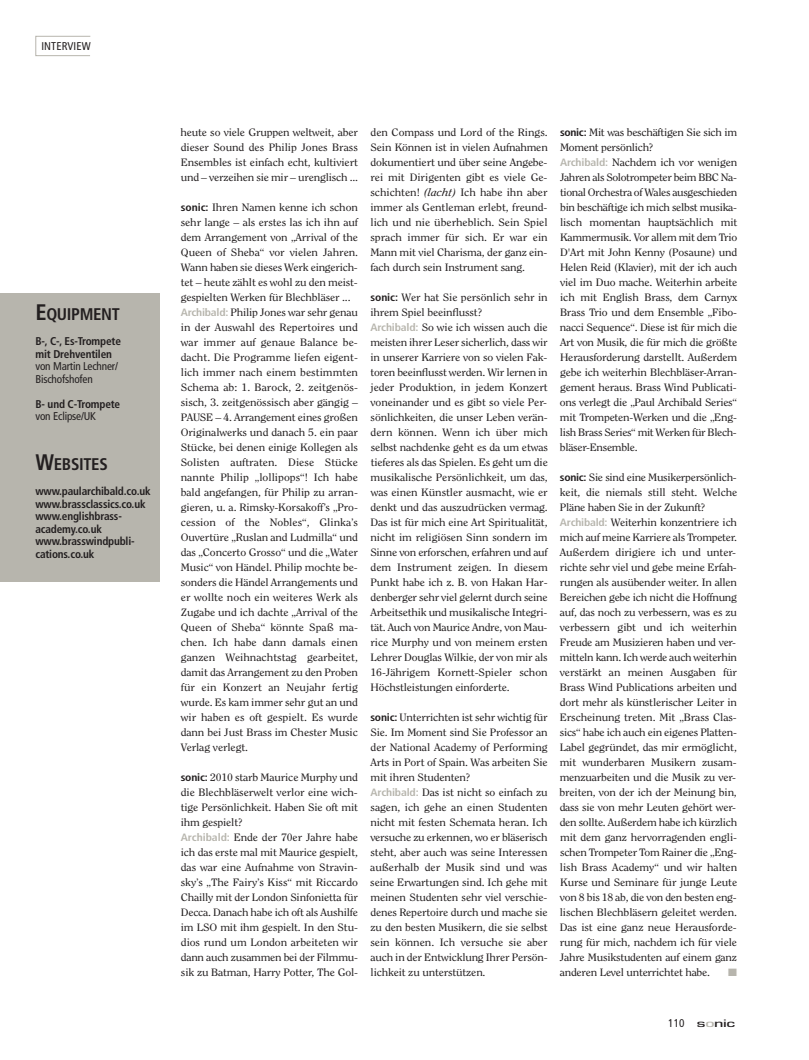
<style>
.page{position:relative;width:809px;height:1060px;background:#fff}
.page>*{position:absolute;margin:0;border:0;box-sizing:border-box;transform-origin:0 0}
.t1{font:700 condensed 16.88px "Frutiger LT Std";letter-spacing:-.02em;color:#231f20}
.t2{font:700 condensed 11.25px/12.5px "Frutiger LT Std";letter-spacing:-.015em;color:#231f20}
.t3{font:condensed 11.25px/12.5px "Frutiger LT Std";letter-spacing:-.015em;color:#231f20}
.t4{font:condensed 11.25px "Frutiger LT Std";letter-spacing:.01em;color:#231f20}
.t5{font:500 11.25px "Eurostile T";letter-spacing:-.02em;color:#231f20;scale:1.6 1}
.t6{font:10.62px/15px "Clearface Std";letter-spacing:-.015em;color:#231f20;scale:1.1 1}
.t7{font:10.62px "Zapf Dingbats";color:#b7b5ad;scale:1.1 1}
.s1{font-size:22.5px}
.s2{font-family:"Frutiger LT Std";font-weight:700;font-stretch:condensed}
.s3{font-family:"Frutiger LT Std";font-weight:700;font-stretch:condensed;color:#b7b5ad}
.s4{font-style:italic}
.s5{font-family:"Frutiger LT Std";font-weight:400;font-stretch:condensed}
.s6{color:#b7b5ad}
</style>
<div class="page">
<div style="left:0;top:293px;width:159px;height:289px;background:#b7b5ad"></div>
<div style="left:35px;top:36px;width:56px;height:20px;border:1px solid #b7b5ad"></div>
<p class="t4" style="left:41px;top:41px;width:51px">INTERVIEW</p>
<h1 class="t1" style="left:35px;top:308px;width:86px"><span class="s1">E</span>QUIPMENT</h1>
<p class="t2" style="left:35px;top:336px;width:87px">B-, C-, Es-Trompete mit Drehventilen</p>
<p class="t3" style="left:35px;top:361px;width:84px">von Martin Lechner/<br>Bischofshofen</p>
<p class="t2" style="left:35px;top:398px;width:86px">B- und C-Trompete</p>
<p class="t3" style="left:35px;top:411px;width:62px">von Eclipse/UK</p>
<h1 class="t1" style="left:35px;top:458px;width:74px"><span class="s1">W</span>EBSITES</h1>
<p class="t2" style="left:35px;top:486px;width:117px">www.paularchibald.co.uk www.brassclassics.co.uk www.englishbrass&shy;academy.co.uk www.brasswindpubli&shy;cations.co.uk</p>
<p class="t6" style="left:181px;top:125px;width:163px;text-align:justify">heute so viele Gruppen weltweit, aber dieser Sound des Philip Jones Brass Ensembles ist einfach echt, kultiviert und – verzeihen sie mir – urenglisch ...</p>
<p class="t6" style="left:181px;top:200px;width:163px"><span class="s2">sonic:</span> Ihren Namen kenne ich schon sehr lange – als erstes las ich ihn auf dem Arrangement von „Arrival of the Queen of Sheba“ vor vielen Jahren.<br>Wann haben sie dieses Werk eingerich&shy;tet – heute zählt es wohl zu den meist&shy;gespielten Werken für Blechbläser ...<br><span class="s3">Archibald:</span> Philip Jones war sehr genau in der Auswahl des Repertoires und war immer auf genaue Balance be&shy;dacht. Die Programme liefen eigent&shy;lich immer nach einem bestimmten Schema ab: 1. Barock, 2. zeitgenös&shy;sisch, 3. zeitgenössisch aber gängig – PAUSE – 4. Arrangement eines großen Originalwerks und danach 5. ein paar Stücke, bei denen einige Kollegen als Solisten auftraten. Diese Stücke nannte Philip „lollipops“! Ich habe bald angefangen, für Philip zu arran&shy;gieren, u. a. Rimsky-Korsakoff’s „Pro&shy;cession of the Nobles“, Glinka’s Ouvertüre „Ruslan and Ludmilla“ und das „Concerto Grosso“ und die „Water Music“ von Händel. Philip mochte be&shy;sonders die Händel Arrangements und er wollte noch ein weiteres Werk als Zugabe und ich dachte „Arrival of the Queen of Sheba“ könnte Spaß ma&shy;chen. Ich habe dann damals einen ganzen Weihnachtstag gearbeitet, damit das Arrangement zu den Proben für ein Konzert an Neujahr fertig wurde. Es kam immer sehr gut an und wir haben es oft gespielt. Es wurde dann bei Just Brass im Chester Music Verlag verlegt.</p>
<p class="t6" style="left:181px;top:770px;width:163px"><span class="s2">sonic:</span> 2010 starb Maurice Murphy und die Blechbläserwelt verlor eine wich&shy;tige Persönlichkeit. Haben Sie oft mit ihm gespielt?<br><span class="s3">Archibald:</span> Ende der 70er Jahre habe ich das erste mal mit Maurice gespielt, das war eine Aufnahme von Stravin&shy;sky’s „The Fairy’s Kiss“ mit Riccardo Chailly mit der London Sinfonietta für Decca. Danach habe ich oft als Aushilfe im LSO mit ihm gespielt. In den Stu&shy;dios rund um London arbeiteten wir dann auch zusammen bei der Filmmu&shy;sik zu Batman, Harry Potter, The Gol-</p>
<p class="t6" style="left:370px;top:125px;width:163px;text-align:justify">den Compass und Lord of the Rings.<br>Sein Können ist in vielen Aufnahmen dokumentiert und über seine Angebe&shy;rei mit Dirigenten gibt es viele Ge&shy;schichten! <span class="s4">(lacht)</span> Ich habe ihn aber immer als Gentleman erlebt, freund&shy;lich und nie überheblich. Sein Spiel sprach immer für sich. Er war ein Mann mit viel Charisma, der ganz ein&shy;fach durch sein Instrument sang.</p>
<p class="t6" style="left:370px;top:290px;width:163px"><span class="s2">sonic:</span> Wer hat Sie persönlich sehr in ihrem Spiel beeinflusst?<br><span class="s3">Archibald:</span> So wie ich wissen auch die meisten ihrer Leser sicherlich, dass wir in unserer Karriere von so vielen Fak&shy;toren beeinflusst werden. Wir lernen in jeder Produktion, in jedem Konzert voneinander und es gibt so viele Per&shy;sönlichkeiten, die unser Leben verän&shy;dern können. Wenn ich über mich selbst nachdenke geht es da um etwas tieferes als das Spielen. Es geht um die musikalische Persönlichkeit, um das, was einen Künstler ausmacht, wie er denkt und das auszudrücken vermag.<br>Das ist für mich eine Art Spiritualität, nicht im religiösen Sinn sondern im Sinne von erforschen, erfahren und auf dem Instrument zeigen. In diesem Punkt habe ich z. B. von Hakan Har&shy;denberger sehr viel gelernt durch seine Arbeitsethik und musikalische Integri&shy;tät. Auch von Maurice Andre, von Mau&shy;rice Murphy und von meinem ersten Lehrer Douglas Wilkie, der von mir als 16-Jährigem Kornett-Spieler schon Höchstleistungen einforderte.</p>
<p class="t6" style="left:370px;top:710px;width:163px"><span class="s2">sonic:</span> Unterrichten ist sehr wichtig für Sie. Im Moment sind Sie Professor an der National Academy of Performing Arts in Port of Spain. Was arbeiten Sie mit ihren Studenten?<br><span class="s3">Archibald:</span> Das ist nicht so einfach zu sagen, ich gehe an einen Studenten nicht mit festen Schemata heran. Ich versuche zu erkennen, wo er bläserisch steht, aber auch was seine Interessen außerhalb der Musik sind und was seine Erwartungen sind. Ich gehe mit meinen Studenten sehr viel verschie&shy;denes Repertoire durch und mache sie zu den besten Musikern, die sie selbst sein können. Ich versuche sie aber auch in der Entwicklung Ihrer Persön&shy;lichkeit zu unterstützen.</p>
<p class="t6" style="left:560px;top:125px;width:163px"><span class="s2">sonic:</span> Mit was beschäftigen Sie sich im Moment persönlich?<br><span class="s3">Archibald:</span> Nachdem ich vor wenigen Jahren als Solotrompeter beim BBC Na&shy;tional Orchestra of Wales ausgeschieden bin beschäftige ich mich selbst musika&shy;lisch momentan hauptsächlich mit Kammermusik. Vor allem mit dem Trio D'Art mit John Kenny (Posaune) und Helen Reid (Klavier), mit der ich auch viel im Duo mache. Weiterhin arbeite ich mit English Brass, dem Carnyx Brass Trio und dem Ensemble „Fibo&shy;nacci Sequence“. Diese ist für mich die Art von Musik, die für mich die größte Herausforderung darstellt. Außerdem gebe ich weiterhin Blechbläser-Arran&shy;gement heraus. Brass Wind Publicati&shy;ons verlegt die „Paul Archibald Series“ mit Trompeten-Werken und die „Eng&shy;lish Brass Series“ mit Werken für Blech&shy;bläser-Ensemble.</p>
<p class="t6" style="left:559px;top:470px;width:163px"><span class="s2">sonic:</span> Sie sind eine Musikerpersönlich&shy;keit, die niemals still steht. Welche Pläne haben Sie in der Zukunft?<br><span class="s3">Archibald:</span> Weiterhin konzentriere ich mich auf meine Karriere als Trompeter.<br>Außerdem dirigiere ich und unter&shy;richte sehr viel und gebe meine Erfah&shy;rungen als ausübender weiter. In allen Bereichen gebe ich nicht die Hoffnung auf, das noch zu verbessern, was es zu verbessern gibt und ich weiterhin Freude am Musizieren haben und ver&shy;mitteln kann. Ich werde auch weiterhin verstärkt an meinen Ausgaben für Brass Wind Publications arbeiten und dort mehr als künstlerischer Leiter in Erscheinung treten. Mit „Brass Clas&shy;sics“ habe ich auch ein eigenes Platten-Label gegründet, das mir ermöglicht, mit wunderbaren Musikern zusam&shy;menzuarbeiten und die Musik zu ver&shy;breiten, von der ich der Meinung bin, dass sie von mehr Leuten gehört wer&shy;den sollte. Außerdem habe ich kürzlich mit dem ganz hervorragenden engli&shy;schen Trompeter Tom Rainer die „Eng&shy;lish Brass Academy“ und wir halten Kurse und Seminare für junge Leute von 8 bis 18 ab, die von den besten eng&shy;lischen Blechbläsern geleitet werden.<br>Das ist eine ganz neue Herausforde&shy;rung für mich, nachdem ich für viele Jahre Musikstudenten auf einem ganz anderen Level unterrichtet habe.</p>
<p class="t7" style="left:728px;top:966px;width:10px">■</p>
<p class="t5" style="left:668px;top:1017px;width:43px"><span class="s5">110</span> s<span class="s6">o</span>nic</p>
</div>
